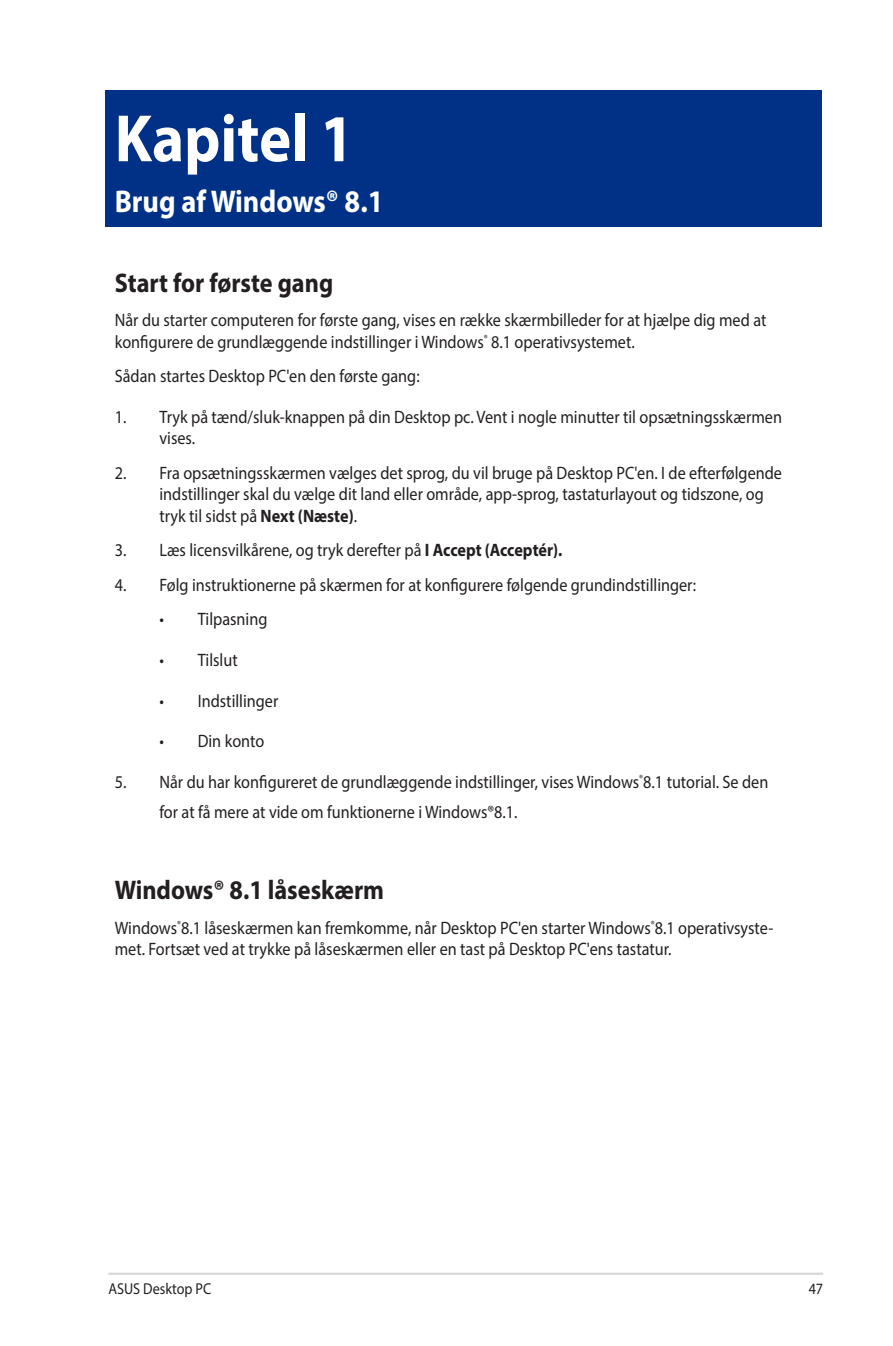
<style>
.page{position:relative;width:893px;height:1346px;background:#fff}
.page>*{position:absolute;margin:0;border:0;box-sizing:border-box;transform-origin:0 0}
.t1{font:700 67.5px "Myriad Pro";color:#fff;scale:.9 1}
.t2{font:700 31.5px "Myriad Pro";color:#fff;scale:.9 1}
.t3{font:700 27px "Myriad Pro";color:#231f20;scale:.9 1}
.t4{font:18px/21.6px "Myriad Pro";color:#231f20;scale:.9 1}
.t5{font:15.75px "Myriad Pro";color:#231f20;scale:.9 1}
.s1{font-weight:700}
</style>
<div class="page">
<hr style="left:108px;top:1272px;width:715px;height:3px;background:#d8d8d8">
<div style="left:105px;top:90px;width:717px;height:137px;background:#003186"></div>
<h1 class="t1" style="left:115px;top:94px;width:267px">Kapitel 1</h1>
<h2 class="t2" style="left:115px;top:181px;width:300px">Brug af Windows® 8.1</h2>
<h3 class="t3" style="left:115px;top:265px;width:244px">Start for første gang</h3>
<p class="t4" style="left:115px;top:309px;width:725px">Når du starter computeren for første gang, vises en række skærmbilleder for at hjælpe dig med at konfigurere de grundlæggende indstillinger i Windows<sup>®</sup> 8.1 operativsystemet.</p>
<p class="t4" style="left:115px;top:365px;width:340px">Sådan startes Desktop PC'en den første gang:</p>
<p class="t4" style="left:159px;top:406px;width:693px;text-indent:-45px">1. Tryk på tænd/sluk-knappen på din Desktop pc. Vent i nogle minutter til opsætningsskærmen vises.</p>
<p class="t4" style="left:159px;top:462px;width:693px;text-indent:-45px">2. Fra opsætningsskærmen vælges det sprog, du vil bruge på Desktop PC'en. I de efterfølgende indstillinger skal du vælge dit land eller område, app-sprog, tastaturlayout og tidszone, og tryk til sidst på <span class="s1">Next (Næste)</span>.</p>
<p class="t4" style="left:115px;top:539px;width:499px">3. Læs licensvilkårene, og tryk derefter på <span class="s1">I Accept (Acceptér).</span></p>
<p class="t4" style="left:115px;top:574px;width:647px">4. Følg instruktionerne på skærmen for at konfigurere følgende grundindstillinger:</p>
<p class="t4" style="left:159px;top:608px;width:122px">• Tilpasning</p>
<p class="t4" style="left:159px;top:649px;width:89px">• Tilslut</p>
<p class="t4" style="left:159px;top:689px;width:134px">• Indstillinger</p>
<p class="t4" style="left:159px;top:730px;width:118px">• Din konto</p>
<p class="t4" style="left:159px;top:767px;width:678px;line-height:29.7px;text-indent:-45px">5. Når du har konfigureret de grundlæggende indstillinger, vises Windows<sup>®</sup>8.1 tutorial. Se den for at få mere at vide om funktionerne i Windows®8.1.</p>
<h3 class="t3" style="left:115px;top:872px;width:301px">Windows® 8.1 låseskærm</h3>
<p class="t4" style="left:115px;top:916px;width:733px">Windows<sup>®</sup>8.1 låseskærmen kan fremkomme, når Desktop PC'en starter Windows<sup>®</sup>8.1 operativsyste&shy;met. Fortsæt ved at trykke på låseskærmen eller en tast på Desktop PC'ens tastatur.</p>
<p class="t5" style="left:108px;top:1279px;width:116px">ASUS Desktop PC</p>
<p class="t5" style="left:809px;top:1279px;width:18px">47</p>
</div>
